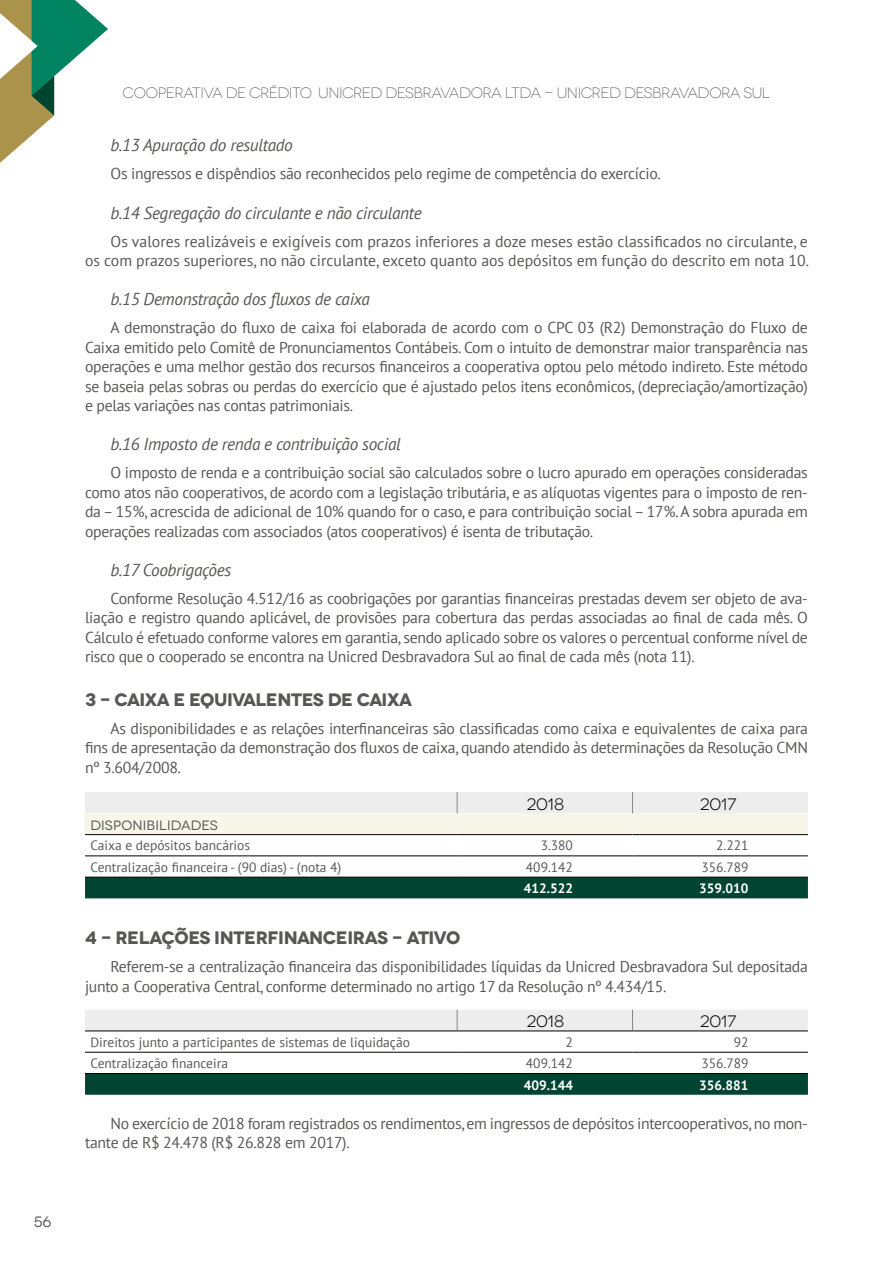
<style>
.page{position:relative;width:893px;height:1263px;background:#fff}
.page>*{position:absolute;margin:0;border:0;box-sizing:border-box;transform-origin:0 0}
.t1{font:700 18px "Novecentowide";letter-spacing:-.025em;color:#575756}
.t2{font:italic 17.25px "PT Sans";letter-spacing:-.02em;color:#575756}
.t3{font:16.5px "Novecentowide";color:#000}
.t4{font:15.75px/19.5px "PT Sans";letter-spacing:-.02em;color:#575756;text-align:justify}
.t5{font:15.75px/19.5px "PT Sans";color:#575756;text-align:right}
.t6{font:300 15px "Novecentowide";letter-spacing:-.035em;color:#575756}
.t7{font:15px "Novecentowide";color:#575756}
.t8{font:13.5px "PT Sans";color:#575756}
.t9{font:700 13.5px "PT Sans";color:#fff}
.t10{font:13.5px "Novecentowide";letter-spacing:.01em;color:#575756}
</style>
<div class="page">
<svg style="left:0;top:0;width:108px;height:163px"></svg>
<div style="left:85px;top:878px;width:723px;height:20px;background:#004431"></div>
<hr style="left:85px;top:855px;width:372px;height:1px;background:#000">
<hr style="left:457px;top:855px;width:175px;height:1px;background:#000">
<hr style="left:632px;top:855px;width:176px;height:1px;background:#000">
<svg style="left:85px;top:792px;width:723px;height:42px;background:#f2f1ea"></svg>
<hr style="left:85px;top:834px;width:372px;height:1px;background:#000">
<hr style="left:457px;top:834px;width:175px;height:1px;background:#000">
<hr style="left:632px;top:834px;width:176px;height:1px;background:#000">
<hr style="left:85px;top:877px;width:372px;height:1px;background:#000">
<hr style="left:457px;top:877px;width:175px;height:1px;background:#000">
<hr style="left:632px;top:877px;width:176px;height:1px;background:#000">
<div style="left:85px;top:1074px;width:723px;height:21px;background:#004431"></div>
<hr style="left:85px;top:1052px;width:372px;height:1px;background:#000">
<hr style="left:457px;top:1052px;width:175px;height:1px;background:#000">
<hr style="left:632px;top:1052px;width:176px;height:1px;background:#000">
<div style="left:85px;top:1010px;width:723px;height:20px;background:#ededed"></div>
<hr style="left:85px;top:1030px;width:372px;height:1px;background:#000">
<hr style="left:457px;top:1030px;width:175px;height:1px;background:#000">
<hr style="left:632px;top:1030px;width:176px;height:1px;background:#000">
<hr style="left:85px;top:1073px;width:372px;height:1px;background:#000">
<hr style="left:457px;top:1073px;width:175px;height:1px;background:#000">
<hr style="left:632px;top:1073px;width:176px;height:1px;background:#000">
<p class="t7" style="left:34px;top:1213px;width:19px">56</p>
<p class="t6" style="left:123px;top:84px;width:649px">COOPERATIVA DE CRÉDITO UNICRED DESBRAVADORA LTDA - UNICRED DESBRAVADORA SUL</p>
<p class="t2" style="left:111px;top:134px;width:184px">b.13 Apuração do resultado</p>
<p class="t4" style="left:111px;top:164px;width:552px">Os ingressos e dispêndios são reconhecidos pelo regime de competência do exercício.</p>
<p class="t2" style="left:111px;top:202px;width:313px">b.14 Segregação do circulante e não circulante</p>
<p class="t5" style="left:85px;top:231px;width:726px">Os valores realizáveis e exigíveis com prazos inferiores a doze meses estão classificados no circulante, e<br>os com prazos superiores, no não circulante, exceto quanto aos depósitos em função do descrito em nota 10.</p>
<p class="t2" style="left:111px;top:288px;width:261px">b.15 Demonstração dos fluxos de caixa</p>
<p class="t4" style="left:85px;top:317px;width:724px;text-indent:26px">A demonstração do fluxo de caixa foi elaborada de acordo com o CPC 03 (R2) Demonstração do Fluxo de Caixa emitido pelo Comitê de Pronunciamentos Contábeis. Com o intuito de demonstrar maior transparência nas operações e uma melhor gestão dos recursos financeiros a cooperativa optou pelo método indireto. Este método se baseia pelas sobras ou perdas do exercício que é ajustado pelos itens econômicos, (depreciação/amortização) e pelas variações nas contas patrimoniais.</p>
<p class="t2" style="left:111px;top:433px;width:292px">b.16 Imposto de renda e contribuição social</p>
<p class="t4" style="left:85px;top:462px;width:724px;text-indent:26px">O imposto de renda e a contribuição social são calculados sobre o lucro apurado em operações consideradas como atos não cooperativos, de acordo com a legislação tributária, e as alíquotas vigentes para o imposto de ren&shy;da – 15%, acrescida de adicional de 10% quando for o caso, e para contribuição social – 17%. A sobra apurada em operações realizadas com associados (atos cooperativos) é isenta de tributação.</p>
<p class="t2" style="left:111px;top:559px;width:122px">b.17 Coobrigações</p>
<p class="t4" style="left:85px;top:588px;width:724px;text-indent:26px">Conforme Resolução 4.512/16 as coobrigações por garantias financeiras prestadas devem ser objeto de ava&shy;liação e registro quando aplicável, de provisões para cobertura das perdas associadas ao final de cada mês. O Cálculo é efetuado conforme valores em garantia, sendo aplicado sobre os valores o percentual conforme nível de risco que o cooperado se encontra na Unicred Desbravadora Sul ao final de cada mês (nota 11).</p>
<p class="t1" style="left:85px;top:688px;width:329px">3 - CAIXA E EQUIVALENTES DE CAIXA</p>
<p class="t4" style="left:85px;top:718px;width:724px;text-indent:26px">As disponibilidades e as relações interfinanceiras são classificadas como caixa e equivalentes de caixa para fins de apresentação da demonstração dos fluxos de caixa, quando atendido às determinações da Resolução CMN nº 3.604/2008.</p>
<p class="t3" style="left:527px;top:794px;width:39px">2018</p>
<p class="t3" style="left:700px;top:794px;width:38px">2017</p>
<p class="t10" style="left:90px;top:817px;width:129px">DISPONIBILIDADES</p>
<p class="t8" style="left:90px;top:837px;width:161px">Caixa e depósitos bancários</p>
<p class="t8" style="left:541px;top:837px;width:34px">3.380</p>
<p class="t8" style="left:716px;top:837px;width:34px">2.221</p>
<p class="t8" style="left:90px;top:858px;width:252px">Centralização financeira - (90 dias) - (nota 4)</p>
<p class="t8" style="left:526px;top:858px;width:49px">409.142</p>
<p class="t8" style="left:701px;top:858px;width:49px">356.789</p>
<p class="t9" style="left:524px;top:879px;width:51px">412.522</p>
<p class="t9" style="left:699px;top:879px;width:51px">359.010</p>
<p class="t1" style="left:85px;top:926px;width:377px">4 - RELAÇÕES INTERFINANCEIRAS - ATIVO</p>
<p class="t4" style="left:85px;top:956px;width:724px;text-indent:26px">Referem-se a centralização financeira das disponibilidades líquidas da Unicred Desbravadora Sul depositada junto a Cooperativa Central, conforme determinado no artigo 17 da Resolução nº 4.434/15.</p>
<p class="t3" style="left:527px;top:1012px;width:39px">2018</p>
<p class="t3" style="left:700px;top:1012px;width:38px">2017</p>
<p class="t8" style="left:90px;top:1033px;width:321px">Direitos junto a participantes de sistemas de liquidação</p>
<p class="t8" style="left:566px;top:1033px;width:9px">2</p>
<p class="t8" style="left:734px;top:1033px;width:16px">92</p>
<p class="t8" style="left:90px;top:1054px;width:139px">Centralização financeira</p>
<p class="t8" style="left:526px;top:1054px;width:49px">409.142</p>
<p class="t8" style="left:701px;top:1054px;width:49px">356.789</p>
<p class="t9" style="left:524px;top:1076px;width:51px">409.144</p>
<p class="t9" style="left:699px;top:1076px;width:51px">356.881</p>
<p class="t4" style="left:85px;top:1113px;width:724px;text-indent:26px">No exercício de 2018 foram registrados os rendimentos, em ingressos de depósitos intercooperativos, no mon&shy;tante de R$ 24.478 (R$ 26.828 em 2017).</p>
</div>
